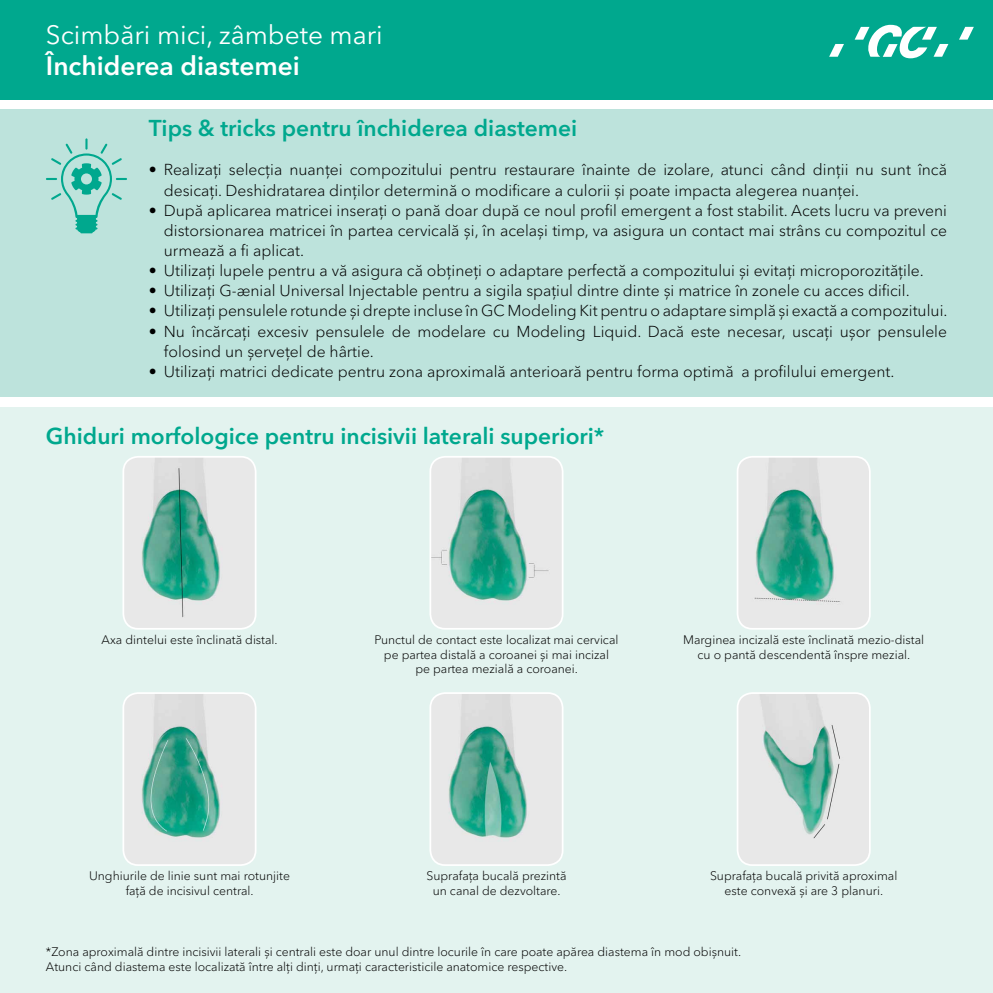
<style>
.page{position:relative;width:993px;height:993px;background:#fff}
.page>*{position:absolute;margin:0;border:0;box-sizing:border-box;transform-origin:0 0}
.t1{font:26.25px "Avenir Next Cyr";color:#fff}
.t2{font:600 26.25px "Avenir Next Cyr";color:#fff}
.t3{font:600 22.75px "Avenir Next Cyr";color:#00a88e}
.t4{font:300 15.75px/20.1px "Avenir Next Cyr";color:#000}
.t5{font:300 12.25px/14.7px "Avenir Next Cyr";color:#000;text-align:center}
</style>
<div class="page">
<hr style="left:0;top:315px;width:1px;height:677px;background:#d6ede8">
<div style="left:0;top:0;width:992px;height:99px;background:#00a88e"></div>
<svg style="left:959px;top:27px;width:14px;height:13px"></svg>
<svg style="left:854px;top:25px;width:94px;height:33px"></svg>
<svg style="left:829px;top:44px;width:14px;height:13px"></svg>
<div style="left:0;top:407px;width:992px;height:585px;background:#e3f3ef"></div>
<div style="left:0;top:109px;width:992px;height:288px;background:#bde3dc"></div>
<svg style="left:46px;top:138px;width:81px;height:95px"></svg>
<img style="left:125px;top:456px;width:130px;height:172px">
<div style="left:122px;top:456px;width:134px;height:173px;border:2px solid #fff;border-radius:15px"></div>
<img style="left:125px;top:694px;width:130px;height:170px">
<div style="left:122px;top:692px;width:134px;height:173px;border:2px solid #fff;border-radius:15px"></div>
<img style="left:432px;top:694px;width:130px;height:170px">
<div style="left:429px;top:692px;width:134px;height:173px;border:2px solid #fff;border-radius:15px"></div>
<img style="left:739px;top:694px;width:130px;height:170px">
<div style="left:736px;top:692px;width:134px;height:173px;border:2px solid #fff;border-radius:15px"></div>
<img style="left:739px;top:456px;width:130px;height:172px">
<div style="left:736px;top:456px;width:134px;height:173px;border:2px solid #fff;border-radius:15px"></div>
<img style="left:432px;top:456px;width:130px;height:172px">
<div style="left:429px;top:456px;width:134px;height:173px;border:2px solid #fff;border-radius:15px"></div>
<h1 class="t1" style="left:46px;top:19px;width:338px">Scimbări mici, zâmbete mari</h1>
<h1 class="t2" style="left:46px;top:50px;width:255px">Închiderea diastemei</h1>
<h2 class="t3" style="left:149px;top:114px;width:429px">Tips &amp; tricks pentru închiderea diastemei</h2>
<p class="t4" style="left:164px;top:160px;width:784px;text-indent:-15px">• Realizați selecția nuanței compozitului pentru restaurare înainte de izolare, atunci când dinții nu sunt încă desicați. Deshidratarea dinților determină o modificare a culorii și poate impacta alegerea nuanței.</p>
<p class="t4" style="left:164px;top:200px;width:784px;text-align:justify;text-indent:-15px">• După aplicarea matricei inserați o pană doar după ce noul profil emergent a fost stabilit. Acets lucru va preveni distorsionarea matricei în partea cervicală și, în același timp, va asigura un contact mai strâns cu compozitul ce urmează a fi aplicat.</p>
<p class="t4" style="left:149px;top:260px;width:776px">• Utilizați lupele pentru a vă asigura că obțineți o adaptare perfectă a compozitului și evitați microporozitățile.</p>
<p class="t4" style="left:149px;top:281px;width:762px">• Utilizați G-ænial Universal Injectable pentru a sigila spațiul dintre dinte și matrice în zonele cu acces dificil.</p>
<p class="t4" style="left:149px;top:301px;width:799px">• Utilizați pensulele rotunde și drepte incluse în GC Modeling Kit pentru o adaptare simplă și exactă a compozitului.</p>
<p class="t4" style="left:164px;top:321px;width:784px;text-indent:-15px">• Nu încărcați excesiv pensulele de modelare cu Modeling Liquid. Dacă este necesar, uscați ușor pensulele folosind un șervețel de hârtie.</p>
<p class="t4" style="left:149px;top:361px;width:746px">• Utilizați matrici dedicate pentru zona aproximală anterioară pentru forma optimă a profilului emergent.</p>
<h2 class="t3" style="left:46px;top:422px;width:560px">Ghiduri morfologice pentru incisivii laterali superiori*</h2>
<p class="t5" style="left:102px;top:632px;width:177px">Axa dintelui este înclinată distal.</p>
<p class="t5" style="left:374px;top:632px;width:245px">Punctul de contact este localizat mai cervical pe partea distală a coroanei și mai incizal<br>pe partea mezială a coroanei.</p>
<p class="t5" style="left:683px;top:632px;width:242px">Marginea incizală este înclinată mezio-distal cu o pantă descendentă înspre mezial.</p>
<p class="t5" style="left:89px;top:868px;width:202px">Unghiurile de linie sunt mai rotunjite față de incisivul central.</p>
<p class="t5" style="left:426px;top:868px;width:141px">Suprafața bucală prezintă un canal de dezvoltare.</p>
<p class="t5" style="left:709px;top:868px;width:189px">Suprafața bucală privită aproximal este convexă și are 3 planuri.</p>
<p class="t5" style="left:46px;top:944px;width:696px;text-align:left">*Zona aproximală dintre incisivii laterali și centrali este doar unul dintre locurile în care poate apărea diastema în mod obișnuit.<br>Atunci când diastema este localizată între alți dinți, urmați caracteristicile anatomice respective.</p>
</div>
